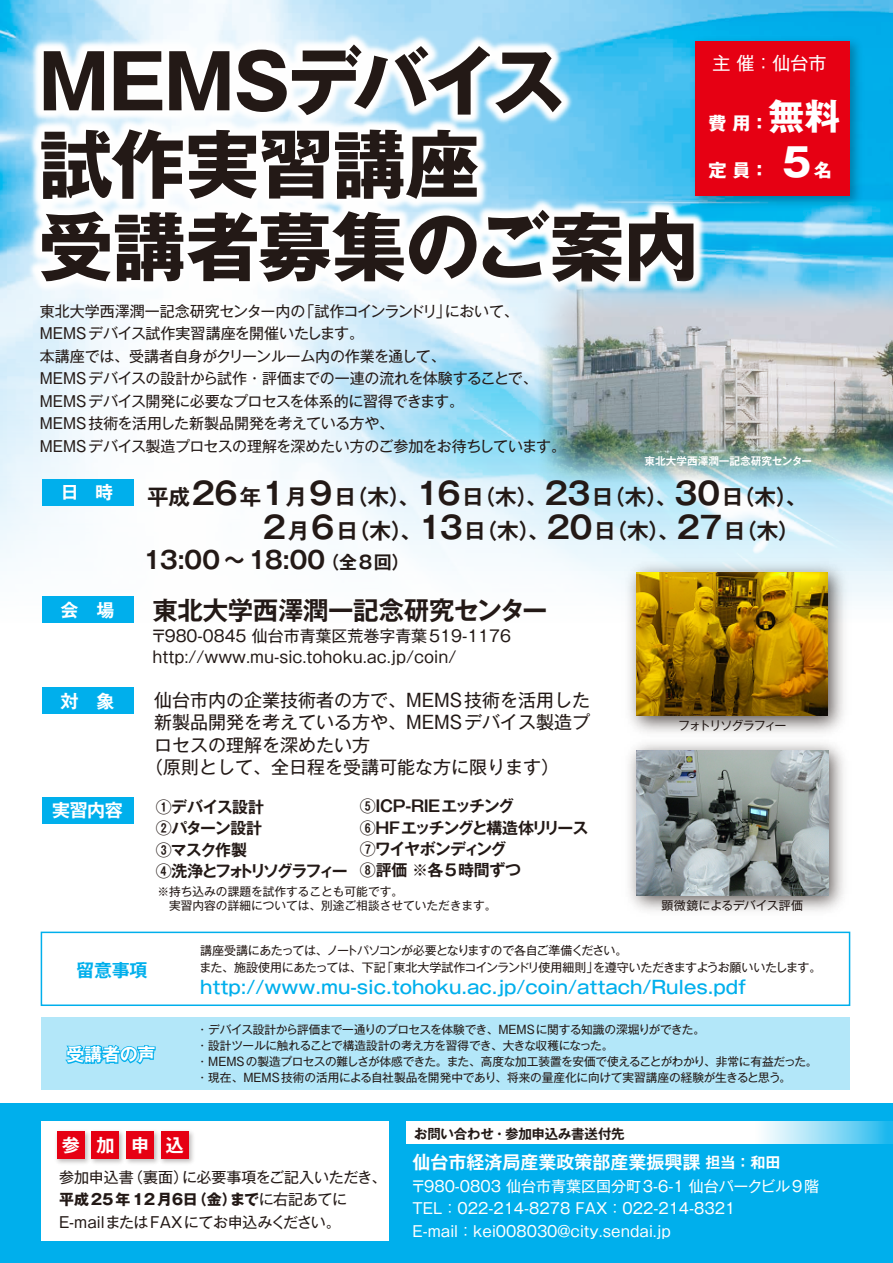
<style>
.page{position:relative;width:893px;height:1263px;background:#fff}
.page>*{position:absolute;margin:0;border:0;box-sizing:border-box;transform-origin:0 0}
.t1{font:700 75px/82.5px "Gothic MB101 Pr 6";letter-spacing:-.02em;color:#231916}
.t2{font:700 25.5px "Gothic MB101 Pr 6 De";letter-spacing:-.015em;color:#231916}
.t3{font:700 24px "Gothic MB101 Pr 6 De";letter-spacing:-.04em;color:#231916}
.t4{font:700 21.6px/34.3px "Gothic MB101 Pr 6 De";color:#231916}
.t5{font:18px "Gothic MB101 Pr 6";color:#231916}
.t6{font:500 18px "Gothic MB101 Pr 6";color:#00afec}
.t7{font:700 18px "Gothic MB101 Pr 6 De";color:#fff}
.t8{font:700 18px "Gothic MB101 Pr 6";color:#fff}
.t9{font:18px "Gothic MB101 Pr 6";color:#fff}
.t10{font:700 18px "Gothic MB101 Pr 6 De";color:#00afec}
.t11{font:700 15.9px/21.3px "Gothic MB101 Pr 6 De";letter-spacing:-.065em;color:#231916}
.t12{font:15.9px/21.3px "Gothic MB101 Pr 6";color:#231916}
.t13{font:15px/22.5px "Gothic MB101 Pr 6";letter-spacing:-.015em;color:#231916}
.t14{font:15px/22.5px "Gothic MB101 Pr 6";color:#fff}
.t15{font:700 13.5px "Gothic MB101 Pr 6 De";letter-spacing:-.015em;color:#231916}
.t16{font:12px/16.5px "Gothic MB101 Pr 6";letter-spacing:-.055em;color:#231916}
.t17{font:12px "Gothic MB101 Pr 6";letter-spacing:-.01em;color:#231916}
.t18{font:12px "Gothic MB101 Pr 6";letter-spacing:-.095em;color:#231916}
.t19{font:11.7px/16.2px "Gothic MB101 Pr 6";letter-spacing:-.01em;color:#231916}
.t20{font:700 10.65px "Gothic MB101 Pr 6 De";color:#fff}
.s1{font-size:36px}
.s2{font-size:39px}
.s3{font-size:30.6px}
.s4{font-size:18px}
.s5{font-weight:700}
.s6{font-size:15px}
</style>
<div class="page">
<img style="left:0;top:0;width:893px;height:623px">
<img style="left:30px;top:34px;width:678px;height:280px">
<svg style="left:32px;top:36px;width:666px;height:251px"></svg>
<div style="left:42px;top:479px;width:91px;height:26px;background:#00afec"></div>
<div style="left:42px;top:596px;width:91px;height:27px;background:#00afec"></div>
<div style="left:42px;top:687px;width:91px;height:27px;background:#00afec"></div>
<div style="left:42px;top:797px;width:91px;height:27px;background:#00afec"></div>
<img style="left:686px;top:33px;width:181px;height:181px">
<div style="left:695px;top:41px;width:155px;height:155px;background:#e60013"></div>
<img style="left:534px;top:274px;width:359px;height:210px">
<div style="left:41px;top:931px;width:809px;height:75px;border:2px solid #00afec"></div>
<div style="left:0;top:1103px;width:893px;height:160px;background:#00afec"></div>
<div style="left:41px;top:1121px;width:348px;height:119px;background:#fff"></div>
<svg style="left:406px;top:1121px;width:487px;height:23px;fill:#fff"></svg>
<img style="left:56px;top:1131px;width:31px;height:33px">
<div style="left:57px;top:1131px;width:27px;height:28px;background:#e60013"></div>
<img style="left:87px;top:1131px;width:35px;height:33px">
<div style="left:91px;top:1131px;width:28px;height:28px;background:#e60013"></div>
<img style="left:122px;top:1131px;width:35px;height:33px">
<div style="left:126px;top:1131px;width:28px;height:28px;background:#e60013"></div>
<img style="left:157px;top:1131px;width:37px;height:33px">
<div style="left:161px;top:1131px;width:28px;height:28px;background:#e60013"></div>
<div style="left:41px;top:1017px;width:808px;height:73px;background:#b3e7f9"></div>
<svg style="left:65px;top:1045px;width:91px;height:20px"></svg>
<img style="left:619px;top:554px;width:235px;height:178px">
<img style="left:637px;top:573px;width:191px;height:143px">
<img style="left:629px;top:732px;width:215px;height:179px">
<img style="left:637px;top:751px;width:191px;height:144px">
<h1 class="t1" style="left:38px;top:39px;width:662px">MEMSデバイス<br>試作実習講座<br>受講者募集のご案内</h1>
<p class="t13" style="left:40px;top:299px;width:528px">東北大学西澤潤一記念研究センター内の「試作コインランドリ」において、MEMSデバイス試作実習講座を開催いたします。<br>本講座では、受講者自身がクリーンルーム内の作業を通して、<br>MEMSデバイスの設計から試作・評価までの一連の流れを体験することで、MEMSデバイス開発に必要なプロセスを体系的に習得できます。<br>MEMS技術を活用した新製品開発を考えている方や、<br>MEMSデバイス製造プロセスの理解を深めたい方のご参加をお待ちしています。</p>
<p class="t9" style="left:713px;top:49px;width:115px">主 催：仙台市</p>
<p class="t8" style="left:708px;top:108px;width:133px">費 用：<span class="s1">無料</span></p>
<p class="t8" style="left:708px;top:155px;width:125px">定 員： <span class="s2">5</span>名</p>
<p class="t20" style="left:644px;top:452px;width:169px">東北大学西澤潤一記念研究センター</p>
<p class="t7" style="left:61px;top:477px;width:54px">日　時</p>
<h3 class="t4" style="left:263px;top:479px;width:546px;text-indent:-116px">平成<span class="s3">26</span>年<span class="s3">1</span>月<span class="s3">９</span>日（木）、<span class="s3">16</span>日（木）、<span class="s3">23</span>日（木）、<span class="s3">30</span>日（木）、<br><span class="s3">2</span>月<span class="s3">６</span>日（木）、<span class="s3">13</span>日（木）、<span class="s3">20</span>日（木）、<span class="s3">27</span>日（木）</h3>
<h3 class="t3" style="left:143px;top:540px;width:268px">13:00～18:00 <span class="s4">（全8回）</span></h3>
<p class="t7" style="left:61px;top:595px;width:55px">会　場</p>
<p class="t7" style="left:61px;top:686px;width:55px">対　象</p>
<h2 class="t2" style="left:152px;top:589px;width:397px">東北大学西澤潤一記念研究センター</h2>
<p class="t12" style="left:151px;top:624px;width:362px">〒980-0845 仙台市青葉区荒巻字青葉519-1176 http://www.mu-sic.tohoku.ac.jp/coin/</p>
<p class="t5" style="left:154px;top:685px;width:438px">仙台市内の企業技術者の方で、MEMS技術を活用した</p>
<p class="t5" style="left:154px;top:707px;width:438px">新製品開発を考えている方や、MEMSデバイス製造プ</p>
<p class="t5" style="left:154px;top:730px;width:217px">ロセスの理解を深めたい方</p>
<p class="t5" style="left:145px;top:752px;width:415px">（原則として、全日程を受講可能な方に限ります）</p>
<p class="t18" style="left:678px;top:716px;width:110px">フォトリソグラフィー</p>
<p class="t7" style="left:52px;top:795px;width:72px">実習内容</p>
<p class="t11" style="left:360px;top:795px;width:230px">⑤ICP-RIEエッチング<br>⑥HF エッチングと構造体リリース<br>⑦ワイヤボンディング<br>⑧評価 ※各5時間ずつ</p>
<p class="t19" style="left:157px;top:883px;width:341px;line-height:14.9px">※持ち込みの課題を試作することも可能です。<br>　実習内容の詳細については、別途ご相談させていただきます。</p>
<p class="t11" style="left:156px;top:796px;width:194px">①デバイス設計<br>②パターン設計<br>③マスク作製<br>④洗浄とフォトリソグラフィー</p>
<p class="t17" style="left:662px;top:896px;width:143px">顕微鏡によるデバイス評価</p>
<p class="t10" style="left:76px;top:955px;width:73px">留意事項</p>
<p class="t7" style="left:67px;top:1039px;width:90px">受講者の声</p>
<p class="t16" style="left:199px;top:942px;width:623px">講座受講にあたっては、ノートパソコンが必要となりますので各自ご準備ください。<br>また、施設使用にあたっては、下記「東北大学試作コインランドリ使用細則」を遵守いただきますようお願いいたします。</p>
<p class="t6" style="left:200px;top:972px;width:547px">http://www.mu-sic.tohoku.ac.jp/coin/attach/Rules.pdf</p>
<p class="t19" style="left:197px;top:1020px;width:622px">・デバイス設計から評価まで一通りのプロセスを体験でき、MEMSに関する知識の深堀りができた。<br>・設計ツールに触れることで構造設計の考え方を習得でき、大きな収穫になった。<br>・MEMSの製造プロセスの難しさが体感できた。また、高度な加工装置を安価で使えることがわかり、非常に有益だった。・現在、MEMS技術の活用による自社製品を開発中であり、将来の量産化に向けて実習講座の経験が生きると思う。</p>
<p class="t7" style="left:62px;top:1130px;width:124px">参加申込</p>
<p class="t13" style="left:59px;top:1165px;width:329px">参加申込書（裏面）に必要事項をご記入いただき、<span class="s5">平成25年12月６日（金）まで</span>に右記あてに<br>E-mailまたはFAXにてお申込みください。</p>
<p class="t15" style="left:414px;top:1123px;width:212px">お問い合わせ・参加申込み書送付先</p>
<p class="t7" style="left:413px;top:1147px;width:369px">仙台市経済局産業政策部産業振興課 <span class="s6">担当：和田</span></p>
<p class="t14" style="left:411px;top:1174px;width:410px">〒980-0803 仙台市青葉区国分町3-6-1 仙台パークビル9階<br>TEL：022-214-8278 FAX：022-214-8321<br>E-mail：kei008030@city.sendai.jp</p>
</div>
